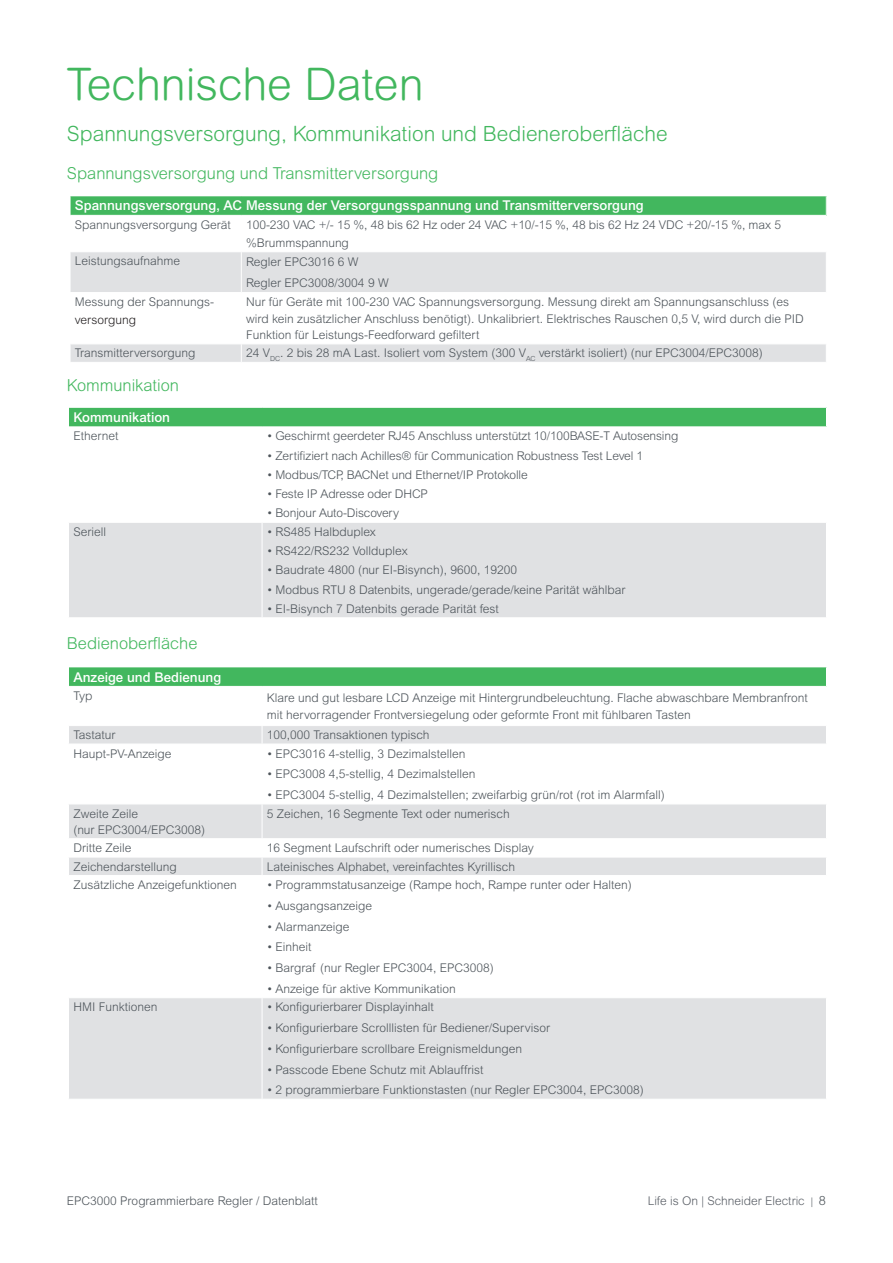
<style>
.page{position:relative;width:893px;height:1263px;background:#fff}
.page>*{position:absolute;margin:0;border:0;box-sizing:border-box;transform-origin:0 0}
.t1{font:300 45px "Arial Rounded MT Pro";color:#42b75e}
.t2{font:300 21px "Arial Rounded MT Std";color:#42b75e}
.t3{font:300 16.5px "Arial Rounded MT Std";color:#42b75e}
.t4{font:500 13.5px "Arial MT Pro";color:#fff}
.t5{font:300 12px/16.5px "Arial MT Std";color:#4d545a}
.t6{font:300 12px "Arial Rounded MT Pro";color:#5a5f66}
.t7{font:300 12px "Arial MT Std";color:#231f20}
.s1{font-family:"Arial MT Std";font-size:10.5px;color:#4d545a}
.s2{font-family:"Arial MT Std";font-size:12.75px;color:#4d545a}
</style>
<div class="page">
<div style="left:68px;top:407px;width:758px;height:20px;background:#42b75e"></div>
<div style="left:69px;top:523px;width:757px;height:94px;background:#e0e1e3"></div>
<hr style="left:68px;top:407px;width:194px;height:1px;background:#fff">
<svg style="left:68px;top:408px;width:1px;height:18px"></svg>
<hr style="left:262px;top:407px;width:565px;height:1px;background:#fff">
<hr style="left:68px;top:426px;width:194px;height:1px;background:#fff">
<hr style="left:262px;top:426px;width:565px;height:1px;background:#fff">
<hr style="left:262px;top:523px;width:1px;height:94px;background:#fff">
<div style="left:68px;top:667px;width:758px;height:19px;background:#42b75e"></div>
<svg style="left:69px;top:726px;width:757px;height:373px"></svg>
<svg style="left:68px;top:667px;width:1px;height:19px"></svg>
<svg style="left:262px;top:726px;width:1px;height:18px"></svg>
<hr style="left:68px;top:744px;width:194px;height:1px;background:#fff">
<hr style="left:262px;top:744px;width:565px;height:1px;background:#fff">
<hr style="left:262px;top:744px;width:1px;height:59px;background:#fff">
<hr style="left:68px;top:803px;width:194px;height:1px;background:#fff">
<hr style="left:262px;top:803px;width:565px;height:1px;background:#fff">
<hr style="left:262px;top:804px;width:1px;height:34px;background:#fff">
<hr style="left:68px;top:838px;width:194px;height:1px;background:#fff">
<hr style="left:262px;top:838px;width:565px;height:1px;background:#fff">
<hr style="left:68px;top:857px;width:194px;height:1px;background:#fff">
<hr style="left:262px;top:857px;width:565px;height:1px;background:#fff">
<svg style="left:262px;top:839px;width:1px;height:36px"></svg>
<hr style="left:68px;top:875px;width:194px;height:1px;background:#fff">
<hr style="left:262px;top:875px;width:565px;height:1px;background:#fff">
<hr style="left:262px;top:876px;width:1px;height:121px;background:#fff">
<hr style="left:68px;top:997px;width:194px;height:1px;background:#fff">
<hr style="left:262px;top:997px;width:565px;height:1px;background:#fff">
<hr style="left:262px;top:998px;width:1px;height:101px;background:#fff">
<div style="left:70px;top:196px;width:756px;height:19px;background:#42b75e"></div>
<svg style="left:71px;top:252px;width:755px;height:110px;fill:#e0e1e3"></svg>
<svg style="left:70px;top:196px;width:1px;height:19px"></svg>
<svg style="left:826px;top:196px;width:1px;height:19px"></svg>
<hr style="left:241px;top:252px;width:1px;height:40px;background:#fff">
<hr style="left:70px;top:292px;width:171px;height:1px;background:#fff">
<hr style="left:241px;top:292px;width:586px;height:1px;background:#fff">
<hr style="left:241px;top:293px;width:1px;height:50px;background:#fff">
<hr style="left:70px;top:343px;width:171px;height:1px;background:#fff">
<svg style="left:70px;top:344px;width:1px;height:18px"></svg>
<hr style="left:241px;top:343px;width:586px;height:1px;background:#fff">
<svg style="left:241px;top:344px;width:1px;height:18px"></svg>
<h1 class="t1" style="left:67px;top:58px;width:358px">Technische Daten</h1>
<h2 class="t2" style="left:67px;top:121px;width:602px">Spannungsversorgung, Kommunikation und Bedieneroberfläche</h2>
<h3 class="t3" style="left:67px;top:164px;width:373px">Spannungsversorgung und Transmitterversorgung</h3>
<p class="t4" style="left:75px;top:198px;width:570px">Spannungsversorgung, AC Messung der Versorgungsspannung und Transmitterversorgung</p>
<p class="t5" style="left:75px;top:216px;width:157px">Spannungsversorgung Gerät</p>
<p class="t5" style="left:246px;top:216px;width:536px;line-height:18px">100-230 VAC +/- 15 %, 48 bis 62 Hz oder 24 VAC +10/-15 %, 48 bis 62 Hz 24 VDC +20/-15 %, max 5 %Brummspannung</p>
<p class="t5" style="left:75px;top:253px;width:107px">Leistungsaufnahme</p>
<p class="t5" style="left:246px;top:251px;width:144px;line-height:20.7px">Regler EPC3016 6 W<br>Regler EPC3008/3004 9 W</p>
<p class="t5" style="left:75px;top:294px;width:141px">Messung der Spannungs-</p>
<p class="t7" style="left:75px;top:313px;width:63px">versorgung</p>
<p class="t5" style="left:246px;top:294px;width:559px">Nur für Geräte mit 100-230 VAC Spannungsversorgung. Messung direkt am Spannungsanschluss (es wird kein zusätzlicher Anschluss benötigt). Unkalibriert. Elektrisches Rauschen 0,5 V, wird durch die PID<br>Funktion für Leistungs-Feedforward gefiltert</p>
<p class="t5" style="left:75px;top:345px;width:122px">Transmitterversorgung</p>
<p class="t5" style="left:246px;top:345px;width:518px">24 V<sub>DC</sub>. 2 bis 28 mA Last. Isoliert vom System (300 V<sub>AC</sub> verstärkt isoliert) (nur EPC3004/EPC3008)</p>
<h3 class="t3" style="left:67px;top:375px;width:114px">Kommunikation</h3>
<p class="t4" style="left:73px;top:409px;width:98px">Kommunikation</p>
<p class="t5" style="left:73px;top:428px;width:47px">Ethernet</p>
<p class="t5" style="left:267px;top:428px;width:413px">• Geschirmt geerdeter RJ45 Anschluss unterstützt 10/100BASE-T Autosensing</p>
<p class="t5" style="left:267px;top:447px;width:378px">• Zertifiziert nach Achilles® für Communication Robustness Test Level 1</p>
<p class="t5" style="left:267px;top:466px;width:262px">• Modbus/TCP, BACNet und Ethernet/IP Protokolle</p>
<p class="t5" style="left:267px;top:486px;width:162px">• Feste IP Adresse oder DHCP</p>
<p class="t5" style="left:267px;top:505px;width:134px">• Bonjour Auto-Discovery</p>
<p class="t5" style="left:73px;top:523px;width:34px">Seriell</p>
<p class="t5" style="left:267px;top:523px;width:110px">• RS485 Halbduplex</p>
<p class="t5" style="left:267px;top:543px;width:142px">• RS422/RS232 Vollduplex</p>
<p class="t5" style="left:267px;top:562px;width:252px">• Baudrate 4800 (nur EI-Bisynch), 9600, 19200</p>
<p class="t5" style="left:267px;top:581px;width:360px">• Modbus RTU 8 Datenbits, ungerade/gerade/keine Parität wählbar</p>
<p class="t5" style="left:267px;top:600px;width:233px">• EI-Bisynch 7 Datenbits gerade Parität fest</p>
<h3 class="t3" style="left:67px;top:633px;width:132px">Bedienoberfläche</h3>
<p class="t4" style="left:73px;top:669px;width:150px">Anzeige und Bedienung</p>
<p class="t5" style="left:73px;top:687px;width:21px">Typ</p>
<p class="t5" style="left:267px;top:690px;width:543px">Klare und gut lesbare LCD Anzeige mit Hintergrundbeleuchtung. Flache abwaschbare Membranfront mit hervorragender Frontversiegelung oder geformte Front mit fühlbaren Tasten</p>
<p class="t5" style="left:73px;top:727px;width:44px">Tastatur</p>
<p class="t5" style="left:267px;top:727px;width:164px">100,000 Transaktionen typisch</p>
<p class="t5" style="left:73px;top:745px;width:100px">Haupt-PV-Anzeige</p>
<p class="t5" style="left:267px;top:745px;width:200px">• EPC3016 4-stellig, 3 Dezimalstellen</p>
<p class="t5" style="left:267px;top:766px;width:210px">• EPC3008 4,5-stellig, 4 Dezimalstellen</p>
<p class="t5" style="left:267px;top:787px;width:399px">• EPC3004 5-stellig, 4 Dezimalstellen; zweifarbig grün/rot (rot im Alarmfall)</p>
<p class="t5" style="left:73px;top:805px;width:133px">Zweite Zeile<br>(nur EPC3004/EPC3008)</p>
<p class="t5" style="left:267px;top:805px;width:244px">5 Zeichen, 16 Segmente Text oder numerisch</p>
<p class="t5" style="left:73px;top:840px;width:60px">Dritte Zeile</p>
<p class="t5" style="left:267px;top:840px;width:268px">16 Segment Laufschrift oder numerisches Display</p>
<p class="t5" style="left:73px;top:858px;width:105px">Zeichendarstellung</p>
<p class="t5" style="left:267px;top:858px;width:250px">Lateinisches Alphabet, vereinfachtes Kyrillisch</p>
<p class="t5" style="left:73px;top:876px;width:165px">Zusätzliche Anzeigefunktionen</p>
<p class="t5" style="left:267px;top:876px;width:367px">• Programmstatusanzeige (Rampe hoch, Rampe runter oder Halten)</p>
<p class="t5" style="left:267px;top:897px;width:107px">• Ausgangsanzeige</p>
<p class="t5" style="left:267px;top:918px;width:84px">• Alarmanzeige</p>
<p class="t5" style="left:267px;top:939px;width:46px">• Einheit</p>
<p class="t5" style="left:267px;top:959px;width:228px">• Bargraf (nur Regler EPC3004, EPC3008)</p>
<p class="t5" style="left:267px;top:980px;width:190px">• Anzeige für aktive Kommunikation</p>
<p class="t5" style="left:73px;top:999px;width:86px">HMI Funktionen</p>
<p class="t5" style="left:267px;top:999px;width:168px">• Konfigurierbarer Displayinhalt</p>
<p class="t5" style="left:267px;top:1019px;width:285px">• Konfigurierbare Scrolllisten für Bediener/Supervisor</p>
<p class="t5" style="left:267px;top:1040px;width:257px">• Konfigurierbare scrollbare Ereignismeldungen</p>
<p class="t5" style="left:267px;top:1061px;width:218px">• Passcode Ebene Schutz mit Ablauffrist</p>
<p class="t5" style="left:267px;top:1082px;width:378px">• 2 programmierbare Funktionstasten (nur Regler EPC3004, EPC3008)</p>
<p class="t5" style="left:67px;top:1192px;width:252px">EPC3000 Programmierbare Regler / Datenblatt</p>
<p class="t6" style="left:648px;top:1194px;width:180px">Life is On | Schneider Electric <span class="s1">|</span> <span class="s2">8</span></p>
</div>
